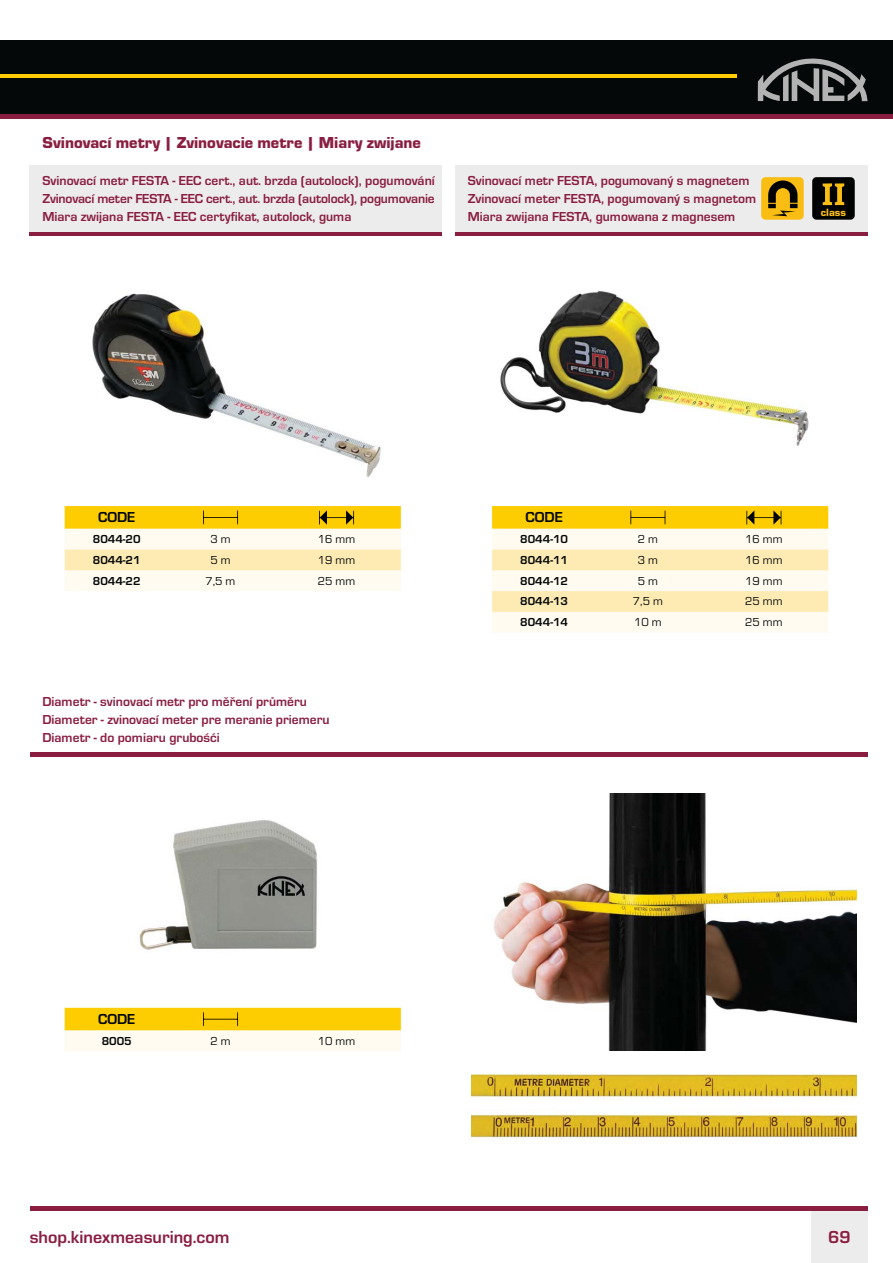
<style>
.page{position:relative;width:893px;height:1263px;background:#fff}
.page>*{position:absolute;margin:0;border:0;box-sizing:border-box;transform-origin:0 0}
.t1{font:700 18px "Eurostile TOT";color:#8a1e41}
.t2{font:900 16.5px "Eurostile TOT";color:#8a1e41}
.t3{font:700 15px "Eurostile TOT";color:#040809}
.t4{font:700 13.5px/18px "Eurostile TOT";color:#8a1e41}
.t5{font:700 12px "Eurostile TOT";color:#040809}
.t6{font:12px "Eurostile TOT";color:#040809}
.t7{font:900 10.95px "Eurostile TOT";color:#fabd14}
</style>
<div class="page">
<div style="left:811px;top:1211px;width:56px;height:52px;background:#edecec"></div>
<hr style="left:30px;top:1207px;width:837px;height:4px;background:#8a1e41">
<div style="left:0;top:40px;width:893px;height:75px;background:#040809"></div>
<svg style="left:758px;top:58px;width:109px;height:43px"></svg>
<hr style="left:0;top:115px;width:893px;height:4px;background:#8a1e41">
<hr style="left:292px;top:74px;width:444px;height:3px;background:#ffcc05">
<hr style="left:0;top:74px;width:292px;height:3px;background:#ffcc05">
<hr style="left:30px;top:232px;width:412px;height:4px;background:#8a1e41">
<div style="left:30px;top:165px;width:412px;height:67px;background:#edecec"></div>
<svg style="left:65px;top:506px;width:336px;height:85px"></svg>
<img style="left:92px;top:293px;width:289px;height:185px">
<hr style="left:455px;top:232px;width:412px;height:4px;background:#8a1e41">
<div style="left:455px;top:165px;width:412px;height:67px;background:#edecec"></div>
<svg style="left:492px;top:506px;width:336px;height:126px"></svg>
<div style="left:812px;top:177px;width:43px;height:43px;background:#010202;border-radius:4px"></div>
<svg style="left:823px;top:183px;width:21px;height:22px"></svg>
<img style="left:500px;top:291px;width:309px;height:155px">
<div style="left:761px;top:177px;width:43px;height:43px;background:#fabd14;border-radius:4px"></div>
<svg style="left:768px;top:180px;width:29px;height:36px"></svg>
<hr style="left:30px;top:753px;width:837px;height:4px;background:#8a1e41">
<svg style="left:65px;top:1008px;width:336px;height:43px"></svg>
<img style="left:139px;top:820px;width:178px;height:130px">
<img style="left:494px;top:793px;width:363px;height:257px">
<img style="left:471px;top:1073px;width:386px;height:70px">
<p class="t2" style="left:42px;top:137px;width:380px">Svinovací metry | Zvinovacie metre | Miary zwijane</p>
<p class="t4" style="left:42px;top:173px;width:394px;text-align:justify">Svinovací metr FESTA - EEC cert., aut. brzda (autolock), pogumování Zvinovací meter FESTA - EEC cert., aut. brzda (autolock), pogumovanie Miara zwijana FESTA - EEC certyfikat, autolock, guma</p>
<p class="t4" style="left:468px;top:173px;width:290px">Svinovací metr FESTA, pogumovaný s magnetem<br>Zvinovací meter FESTA, pogumovaný s magnetom<br>Miara zwijana FESTA, gumowana z magnesem</p>
<p class="t7" style="left:821px;top:209px;width:27px">class</p>
<p class="t3" style="left:98px;top:512px;width:39px">CODE</p>
<p class="t5" style="left:93px;top:535px;width:49px">8044-20</p>
<p class="t6" style="left:210px;top:533px;width:22px">3 m</p>
<p class="t6" style="left:318px;top:533px;width:39px">16 mm</p>
<p class="t5" style="left:93px;top:556px;width:49px">8044-21</p>
<p class="t6" style="left:210px;top:554px;width:22px">5 m</p>
<p class="t6" style="left:318px;top:554px;width:39px">19 mm</p>
<p class="t5" style="left:93px;top:577px;width:49px">8044-22</p>
<p class="t6" style="left:205px;top:574px;width:32px">7,5 m</p>
<p class="t6" style="left:318px;top:574px;width:39px">25 mm</p>
<p class="t4" style="left:42px;top:694px;width:289px">Diametr - svinovací metr pro měření průměru<br>Diameter - zvinovací meter pre meranie priemeru<br>Diametr - do pomiaru grubośći</p>
<p class="t3" style="left:98px;top:1014px;width:39px">CODE</p>
<p class="t5" style="left:102px;top:1037px;width:32px">8005</p>
<p class="t6" style="left:210px;top:1035px;width:22px">2 m</p>
<p class="t6" style="left:318px;top:1035px;width:39px">10 mm</p>
<p class="t3" style="left:525px;top:512px;width:39px">CODE</p>
<p class="t5" style="left:520px;top:535px;width:49px">8044-10</p>
<p class="t6" style="left:638px;top:533px;width:22px">2 m</p>
<p class="t6" style="left:745px;top:533px;width:39px">16 mm</p>
<p class="t5" style="left:520px;top:556px;width:49px">8044-11</p>
<p class="t6" style="left:638px;top:554px;width:22px">3 m</p>
<p class="t6" style="left:745px;top:554px;width:39px">16 mm</p>
<p class="t5" style="left:520px;top:577px;width:49px">8044-12</p>
<p class="t6" style="left:638px;top:574px;width:22px">5 m</p>
<p class="t6" style="left:745px;top:574px;width:39px">19 mm</p>
<p class="t5" style="left:520px;top:598px;width:49px">8044-13</p>
<p class="t6" style="left:633px;top:595px;width:32px">7,5 m</p>
<p class="t6" style="left:745px;top:595px;width:39px">25 mm</p>
<p class="t5" style="left:520px;top:618px;width:49px">8044-14</p>
<p class="t6" style="left:634px;top:616px;width:29px">10 m</p>
<p class="t6" style="left:745px;top:616px;width:39px">25 mm</p>
<h1 class="t1" style="left:30px;top:1231px;width:201px">shop.kinexmeasuring.com</h1>
<h1 class="t1" style="left:828px;top:1231px;width:24px">69</h1>
</div>
